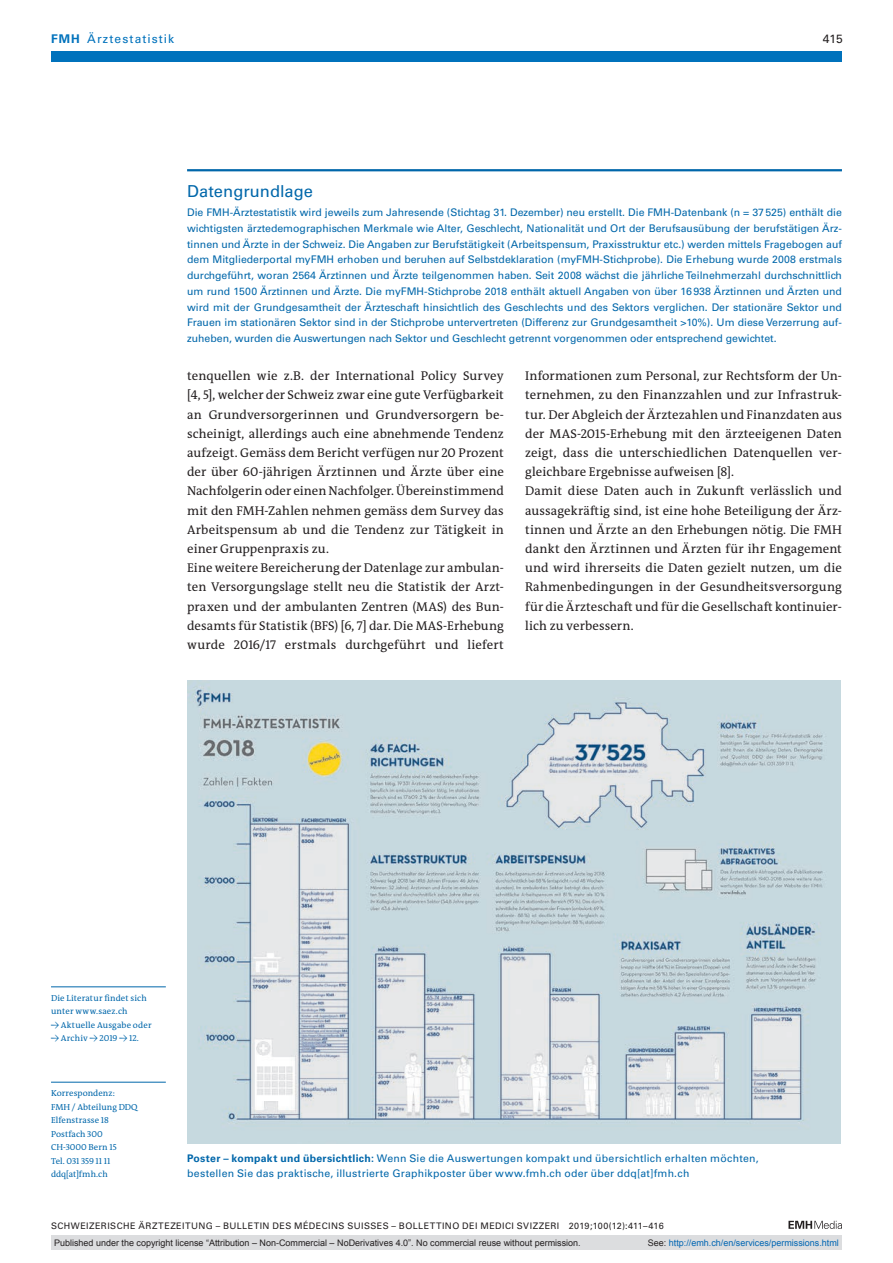
<style>
.page{position:relative;width:893px;height:1263px;background:#fff}
.page>*{position:absolute;margin:0;border:0;box-sizing:border-box;transform-origin:0 0}
.t1{font:16.5px "Univers LT Std";letter-spacing:.005em;color:#0067aa}
.t2{font:12.75px/19.2px "The Antiqua B W5 Plain";letter-spacing:.005em;color:#231f20}
.t3{font:12px "Univers LT Std";letter-spacing:.09em;color:#0072bc}
.t4{font:12px "Univers LT Std";color:#231f20}
.t5{font:10.5px/15.8px "Univers LT Std";letter-spacing:.02em;color:#0067aa}
.t6{font:9px "Arial";color:#231f20}
.t7{font:9px "Univers LT Std";letter-spacing:.045em;color:#231f20}
.t8{font:9px "Arial";color:#0166b3}
.t9{font:8.7px/13.5px "The Antiqua B W5 Plain";letter-spacing:.01em;color:#0067aa}
.s1{font-weight:700}
.s2{color:#231f20}
</style>
<div class="page">
<svg style="left:788px;top:1221px;width:54px;height:8px"></svg>
<div style="left:51px;top:51px;width:791px;height:11px;background:#0072bc"></div>
<img style="left:187px;top:680px;width:653px;height:464px">
<hr style="left:187px;top:169px;width:655px;height:2px;background:#0067aa">
<hr style="left:51px;top:1082px;width:115px;height:1px;background:#0067aa">
<hr style="left:51px;top:986px;width:115px;height:1px;background:#0067aa">
<div style="left:51px;top:1235px;width:791px;height:15px;background:#dcdddf"></div>
<p class="t3" style="left:51px;top:31px;width:125px"><span class="s1">FMH</span> Ärztestatistik</p>
<p class="t4" style="left:823px;top:31px;width:21px">415</p>
<p class="t1" style="left:187px;top:181px;width:127px">Datengrundlage</p>
<p class="t5" style="left:187px;top:204px;width:656px;text-align:justify">Die FMH-Ärztestatistik wird jeweils zum Jahresende (Stichtag 31. Dezember) neu erstellt. Die FMH-Datenbank (n = 37525) enthält die wichtigsten ärztedemographischen Merkmale wie Alter, Geschlecht, Nationalität und Ort der Berufsausübung der berufstätigen Ärz&shy;tinnen und Ärzte in der Schweiz. Die Angaben zur Berufstätigkeit (Arbeitspensum, Praxisstruktur etc.) werden mittels Fragebogen auf dem Mitgliederportal myFMH erhoben und beruhen auf Selbstdeklaration (myFMH-Stichprobe). Die Erhebung wurde 2008 erstmals durchgeführt, woran 2564 Ärztinnen und Ärzte teilgenommen haben. Seit 2008 wächst die jährliche Teilnehmerzahl durchschnittlich um rund 1500 Ärztinnen und Ärzte. Die myFMH-Stichprobe 2018 enthält aktuell Angaben von über 16938 Ärztinnen und Ärzten und wird mit der Grundgesamtheit der Ärzteschaft hinsichtlich des Geschlechts und des Sektors verglichen. Der stationäre Sektor und Frauen im stationären Sektor sind in der Stichprobe untervertreten (Differenz zur Grundgesamtheit &gt;10%). Um diese Verzerrung auf&shy;zuheben, wurden die Auswertungen nach Sektor und Geschlecht getrennt vorgenommen oder entsprechend gewichtet.</p>
<p class="t2" style="left:187px;top:366px;width:318px">tenquellen wie z.B. der International Policy Survey [4, 5], welcher der Schweiz zwar eine gute Verfügbarkeit an Grundversorgerinnen und Grundversorgern be&shy;scheinigt, allerdings auch eine abnehmende Tendenz aufzeigt. Gemäss dem Bericht verfügen nur 20 Prozent der über 60-jährigen Ärztinnen und Ärzte über eine Nachfolgerin oder einen Nachfolger. Übereinstimmend mit den FMH-Zahlen nehmen gemäss dem Survey das Arbeitspensum ab und die Tendenz zur Tätigkeit in einer Gruppenpraxis zu.<br>Eine weitere Bereicherung der Datenlage zur ambulan&shy;ten Versorgungslage stellt neu die Statistik der Arzt&shy;praxen und der ambulanten Zentren (MAS) des Bun&shy;desamts für Statistik (BFS) [6, 7] dar. Die MAS-Erhebung wurde 2016/17 erstmals durchgeführt und liefert</p>
<p class="t2" style="left:525px;top:366px;width:318px">Informationen zum Personal, zur Rechtsform der Un&shy;ternehmen, zu den Finanzzahlen und zur Infrastruk&shy;tur. Der Abgleich der Ärztezahlen und Finanzdaten aus der MAS-2015-Erhebung mit den ärzteeigenen Daten zeigt, dass die unterschiedlichen Datenquellen ver&shy;gleichbare Ergebnisse aufweisen [8].<br>Damit diese Daten auch in Zukunft verlässlich und aussagekräftig sind, ist eine hohe Beteiligung der Ärz&shy;tinnen und Ärzte an den Erhebungen nötig. Die FMH dankt den Ärztinnen und Ärzten für ihr Engagement und wird ihrerseits die Daten gezielt nutzen, um die Rahmenbedingungen in der Gesundheitsversorgung für die Ärzteschaft und für die Gesellschaft kontinuier&shy;lich zu verbessern.</p>
<p class="t9" style="left:51px;top:991px;width:97px">Die Literatur findet sich unter www.saez.ch</p>
<p class="t9" style="left:51px;top:1018px;width:102px">→ Aktuelle Ausgabe oder</p>
<p class="t9" style="left:51px;top:1032px;width:89px">→ Archiv → 2019 → 12.</p>
<p class="t9" style="left:51px;top:1087px;width:88px">Korrespondenz:<br>FMH / Abteilung DDQ<br>Elfenstrasse 18<br>Postfach 300<br>CH-3000 Bern 15<br>Tel. 031 359 11 11 ddq[at]fmh.ch</p>
<p class="t5" style="left:187px;top:1150px;width:573px"><span class="s1">Poster – kompakt und übersichtlich:</span> Wenn Sie die Auswertungen kompakt und übersichtlich erhalten möchten, bestellen Sie das praktische, illustrierte Graphikposter über www.fmh.ch oder über ddq[at]fmh.ch</p>
<p class="t7" style="left:51px;top:1220px;width:614px">SCHWEIZERISCHE ÄRZTEZEITUNG – BULLETIN DES MÉDECINS SUISSES – BOLLETTINO DEI MEDICI SVIZZERI 2019;100(12):411–416</p>
<p class="t6" style="left:54px;top:1237px;width:528px">Published under the copyright license “Attribution – Non-Commercial – NoDerivatives 4.0”. No commercial reuse without permission.</p>
<p class="t8" style="left:648px;top:1237px;width:193px"><span class="s2">See:</span> http://emh.ch/en/services/permissions.html</p>
</div>
